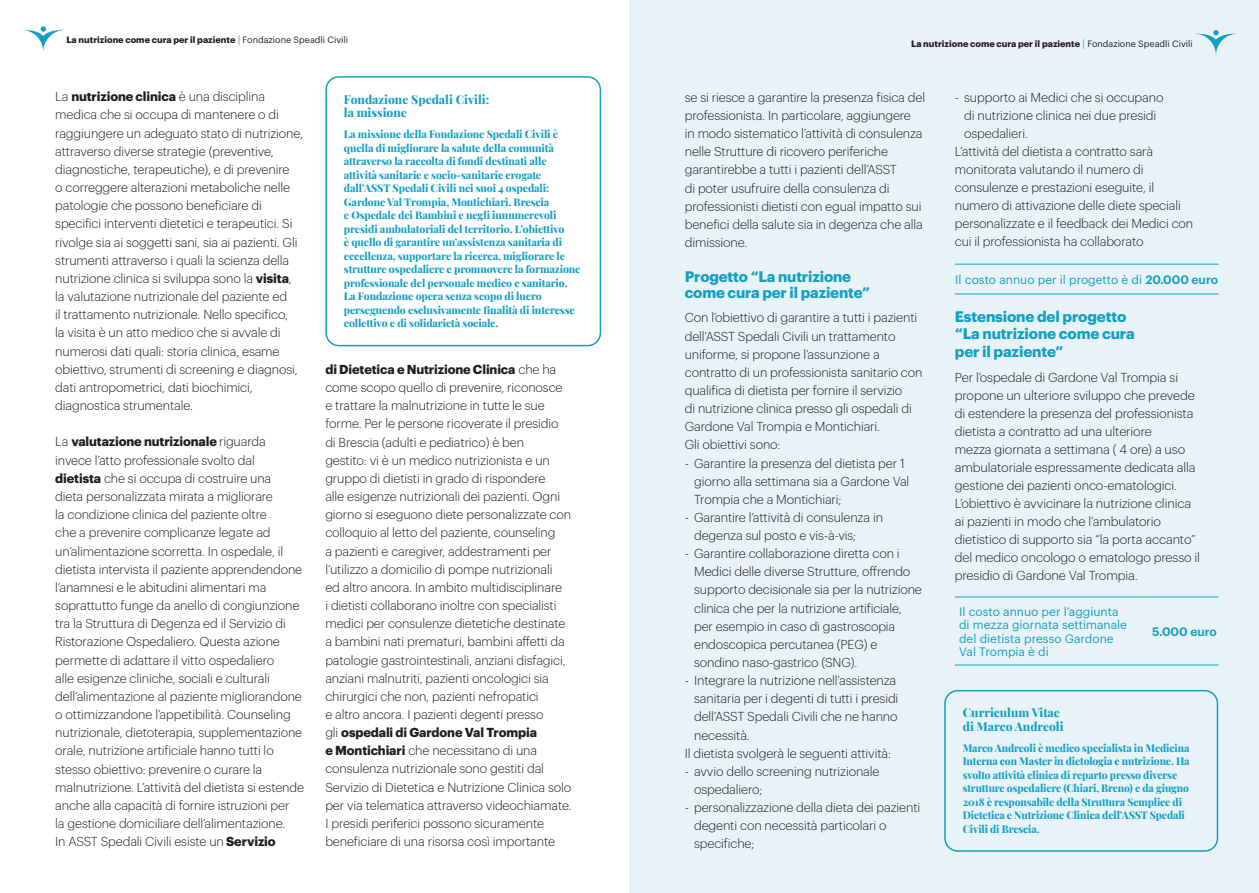
<style>
.page{position:relative;width:1259px;height:893px;background:#fff}
.page>*{position:absolute;margin:0;border:0;box-sizing:border-box;transform-origin:0 0}
.t1{font:700 15px/16.6px "Graphik";letter-spacing:-.01em;color:#14a0c4}
.t2{font:300 12.75px/18.1px "Graphik";letter-spacing:-.01em;color:#231f20}
.t3{font:12px/13.5px "Graphik";color:#14a0c4}
.t4{font:800 12px/13.5px "Playfair Display";color:#14a0c4}
.t5{font:600 12px "Graphik";color:#14a0c4}
.t6{font:800 10.5px/13.5px "Playfair Display";letter-spacing:-.01em;color:#14a0c4}
.t7{font:700 9px "Graphik";color:#231f20}
.s1{font-family:"Playfair Display";font-weight:400}
.s2{font-weight:400}
.s3{font-weight:700}
.s4{font-weight:600}
</style>
<div class="page">
<div style="left:629px;top:0;width:630px;height:893px;background:#e8f3f8"></div>
<hr style="left:955px;top:264px;width:263px;height:1px;background:#14a0c4">
<hr style="left:955px;top:294px;width:263px;height:1px;background:#14a0c4">
<hr style="left:955px;top:597px;width:195px;height:1px;background:#14a0c4">
<hr style="left:1150px;top:597px;width:68px;height:1px;background:#14a0c4">
<hr style="left:955px;top:665px;width:195px;height:1px;background:#14a0c4">
<hr style="left:1150px;top:665px;width:68px;height:1px;background:#14a0c4">
<svg style="left:22px;top:26px;width:43px;height:25px"></svg>
<svg style="left:1195px;top:30px;width:42px;height:24px"></svg>
<div style="left:944px;top:690px;width:274px;height:162px;border:2px solid #14a0c4;border-radius:13px"></div>
<div style="left:325px;top:76px;width:276px;height:270px;border:2px solid #14a0c4;border-radius:13px"></div>
<p class="t7" style="left:66px;top:33px;width:283px">La nutrizione come cura per il paziente <span class="s1">|</span> <span class="s2">Fondazione Speadli Civili</span></p>
<p class="t7" style="left:911px;top:36px;width:283px">La nutrizione come cura per il paziente <span class="s1">|</span> <span class="s2">Fondazione Speadli Civili</span></p>
<p class="t2" style="left:55px;top:87px;width:249px">La <span class="s3">nutrizione clinica</span> è una disciplina medica che si occupa di mantenere o di raggiungere un adeguato stato di nutrizione, attraverso diverse strategie (preventive, diagnostiche, terapeutiche), e di prevenire<br>o correggere alterazioni metaboliche nelle patologie che possono beneficiare di specifici interventi dietetici e terapeutici. Si rivolge sia ai soggetti sani, sia ai pazienti. Gli strumenti attraverso i quali la scienza della nutrizione clinica si sviluppa sono la <span class="s3">visita</span>, la valutazione nutrizionale del paziente ed<br>il trattamento nutrizionale. Nello specifico,<br>la visita è un atto medico che si avvale di numerosi dati quali: storia clinica, esame obiettivo, strumenti di screening e diagnosi, dati antropometrici, dati biochimici, diagnostica strumentale.</p>
<p class="t2" style="left:55px;top:432px;width:250px">La <span class="s3">valutazione nutrizionale</span> riguarda invece l’atto professionale svolto dal<br><span class="s3">dietista</span> che si occupa di costruire una<br>dieta personalizzata mirata a migliorare<br>la condizione clinica del paziente oltre<br>che a prevenire complicanze legate ad un’alimentazione scorretta. In ospedale, il dietista intervista il paziente apprendendone l’anamnesi e le abitudini alimentari ma soprattutto funge da anello di congiunzione tra la Struttura di Degenza ed il Servizio di Ristorazione Ospedaliero. Questa azione permette di adattare il vitto ospedaliero<br>alle esigenze cliniche, sociali e culturali dell’alimentazione al paziente migliorandone o ottimizzandone l’appetibilità. Counseling nutrizionale, dietoterapia, supplementazione orale, nutrizione artificiale hanno tutti lo stesso obiettivo: prevenire o curare la malnutrizione. L’attività del dietista si estende anche alla capacità di fornire istruzioni per<br>la gestione domiciliare dell’alimentazione.<br>In ASST Spedali Civili esiste un <span class="s3">Servizio</span></p>
<p class="t4" style="left:344px;top:91px;width:147px">Fondazione Spedali Civili: la missione</p>
<p class="t6" style="left:344px;top:127px;width:238px">La missione della Fondazione Spedali Civili è quella di migliorare la salute della comunità attraverso la raccolta di fondi destinati alle attività sanitarie e socio-sanitarie erogate dall’ASST Spedali Civili nei suoi 4 ospedali:<br>Gardone Val Trompia, Montichiari, Brescia<br>e Ospedale dei Bambini e negli innumerevoli presidi ambulatoriali del territorio. L’obiettivo<br>è quello di garantire un’assistenza sanitaria di eccellenza, supportare la ricerca, migliorare le strutture ospedaliere e promuovere la formazione professionale del personale medico e sanitario.<br>La Fondazione opera senza scopo di lucro perseguendo esclusivamente finalità di interesse collettivo e di solidarietà sociale.</p>
<p class="t2" style="left:325px;top:359px;width:248px"><span class="s3">di Dietetica e Nutrizione Clinica</span> che ha come scopo quello di prevenire, riconosce e trattare la malnutrizione in tutte le sue forme. Per le persone ricoverate il presidio di Brescia (adulti e pediatrico) è ben<br>gestito: vi è un medico nutrizionista e un gruppo di dietisti in grado di rispondere<br>alle esigenze nutrizionali dei pazienti. Ogni giorno si eseguono diete personalizzate con colloquio al letto del paziente, counseling<br>a pazienti e caregiver, addestramenti per l’utilizzo a domicilio di pompe nutrizionali<br>ed altro ancora. In ambito multidisciplinare<br>i dietisti collaborano inoltre con specialisti medici per consulenze dietetiche destinate a bambini nati prematuri, bambini affetti da patologie gastrointestinali, anziani disfagici, anziani malnutriti, pazienti oncologici sia chirurgici che non, pazienti nefropatici<br>e altro ancora. I pazienti degenti presso<br>gli <span class="s3">ospedali di Gardone Val Trompia<br>e Montichiari</span> che necessitano di una consulenza nutrizionale sono gestiti dal Servizio di Dietetica e Nutrizione Clinica solo per via telematica attraverso videochiamate.<br>I presidi periferici possono sicuramente beneficiare di una risorsa così importante</p>
<p class="t2" style="left:685px;top:87px;width:242px">se si riesce a garantire la presenza fisica del professionista. In particolare, aggiungere<br>in modo sistematico l’attività di consulenza nelle Strutture di ricovero periferiche garantirebbe a tutti i pazienti dell’ASST<br>di poter usufruire della consulenza di professionisti dietisti con egual impatto sui benefici della salute sia in degenza che alla dimissione.</p>
<p class="t1" style="left:685px;top:267px;width:187px">Progetto “La nutrizione come cura per il paziente”</p>
<p class="t2" style="left:685px;top:308px;width:239px">Con l’obiettivo di garantire a tutti i pazienti dell’ASST Spedali Civili un trattamento uniforme, si propone l’assunzione a contratto di un professionista sanitario con qualifica di dietista per fornire il servizio<br>di nutrizione clinica presso gli ospedali di Gardone Val Trompia e Montichiari.<br>Gli obiettivi sono:</p>
<p class="t2" style="left:694px;top:453px;width:217px;text-indent:-9px">- Garantire la presenza del dietista per 1 giorno alla settimana sia a Gardone Val<br>Trompia che a Montichiari;</p>
<p class="t2" style="left:694px;top:507px;width:190px;text-indent:-9px">- Garantire l’attività di consulenza in degenza sul posto e vis-à-vis;</p>
<p class="t2" style="left:694px;top:543px;width:229px;text-indent:-9px">- Garantire collaborazione diretta con i Medici delle diverse Strutture, offrendo supporto decisionale sia per la nutrizione clinica che per la nutrizione artificiale, per esempio in caso di gastroscopia endoscopica percutanea (PEG) e sondino naso-gastrico (SNG).</p>
<p class="t2" style="left:685px;top:670px;width:213px">- Integrare la nutrizione nell’assistenza</p>
<p class="t2" style="left:694px;top:688px;width:206px">sanitaria per i degenti di tutti i presidi</p>
<p class="t2" style="left:694px;top:707px;width:205px">dell’ASST Spedali Civili che ne hanno</p>
<p class="t2" style="left:694px;top:725px;width:57px">necessità.</p>
<p class="t2" style="left:685px;top:743px;width:208px">Il dietista svolgerà le seguenti attività:</p>
<p class="t2" style="left:694px;top:761px;width:187px;text-indent:-9px">- avvio dello screening nutrizionale ospedaliero;</p>
<p class="t2" style="left:694px;top:797px;width:228px;text-indent:-9px">- personalizzazione della dieta dei pazienti degenti con necessità particolari o specifiche;</p>
<p class="t2" style="left:955px;top:87px;width:210px">- supporto ai Medici che si occupano</p>
<p class="t2" style="left:964px;top:105px;width:193px">di nutrizione clinica nei due presidi</p>
<p class="t2" style="left:964px;top:123px;width:65px">ospedalieri.</p>
<p class="t2" style="left:955px;top:141px;width:200px">L’attività del dietista a contratto sarà</p>
<p class="t2" style="left:955px;top:159px;width:190px">monitorata valutando il numero di</p>
<p class="t2" style="left:955px;top:177px;width:201px">consulenze e prestazioni eseguite, il</p>
<p class="t2" style="left:955px;top:195px;width:227px">numero di attivazione delle diete speciali</p>
<p class="t2" style="left:955px;top:213px;width:240px">personalizzate e il feedback dei Medici con</p>
<p class="t2" style="left:955px;top:231px;width:190px">cui il professionista ha collaborato</p>
<p class="t3" style="left:955px;top:272px;width:264px">Il costo annuo per il progetto è di <span class="s4">20.000 euro</span></p>
<p class="t1" style="left:955px;top:307px;width:181px">Estensione del progetto “La nutrizione come cura</p>
<p class="t1" style="left:955px;top:342px;width:110px">per il paziente”</p>
<p class="t2" style="left:955px;top:368px;width:247px">Per l’ospedale di Gardone Val Trompia si propone un ulteriore sviluppo che prevede di estendere la presenza del professionista dietista a contratto ad una ulteriore<br>mezza giornata a settimana ( 4 ore) a uso ambulatoriale espressamente dedicata alla gestione dei pazienti onco-ematologici.<br>L’obiettivo è avvicinare la nutrizione clinica ai pazienti in modo che l’ambulatorio dietistico di supporto sia “la porta accanto” del medico oncologo o ematologo presso il presidio di Gardone Val Trompia.</p>
<p class="t3" style="left:959px;top:603px;width:169px">Il costo annuo per l’aggiunta di mezza giornata settimanale del dietista presso Gardone<br>Val Trompia è di</p>
<p class="t5" style="left:1152px;top:622px;width:66px">5.000 euro</p>
<p class="t4" style="left:962px;top:705px;width:102px">Curriculum Vitae di Marco Andreoli</p>
<p class="t6" style="left:962px;top:740px;width:228px">Marco Andreoli è medico specialista in Medicina Interna con Master in dietologia e nutrizione. Ha svolto attività clinica di reparto presso diverse strutture ospedaliere (Chiari, Breno) e da giugno 2018 è responsabile della Struttura Semplice di Dietetica e Nutrizione Clinica dell’ASST Spedali Civili di Brescia.</p>
</div>
